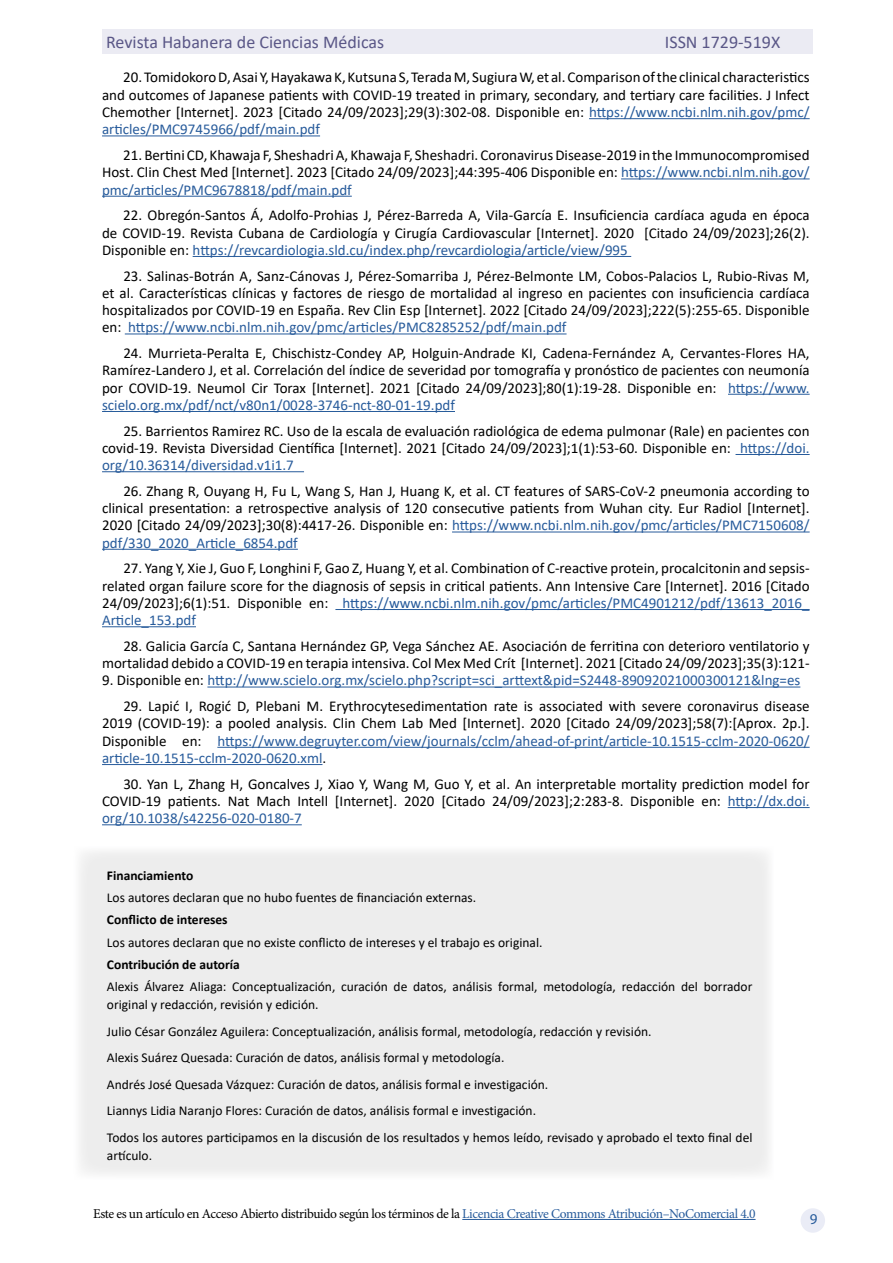
<style>
.page{position:relative;width:893px;height:1263px;background:#fff}
.page>*{position:absolute;margin:0;border:0;box-sizing:border-box;transform-origin:0 0}
.t1{font:18px "Calibri";color:#5a5787}
.t2{font:15px/17.2px "Calibri";color:#000;text-align:justify}
.t3{font:15px "Calibri";color:#275b9b}
.t4{font:15px "Myriad Pro";color:#275b9b}
.t5{font:13.5px/26.5px "Calibri";color:#000}
.t6{font:13.5px "Minion Pro";letter-spacing:-.03em;color:#000}
.t7{font:700 13.5px "Calibri";color:#000}
.s1{color:#275b9b}
.s2{color:#000}
</style>
<div class="page">
<div style="left:102px;top:30px;width:711px;height:24px;background:#ebebf3"></div>
<hr style="left:462px;top:1219px;width:294px;height:1px;background:#275b9b">
<div style="left:801px;top:1208px;width:24px;height:25px;background:#eaecf6;border-radius:50%"></div>
<hr style="left:589px;top:118px;width:221px;height:1px;background:#275b9b">
<hr style="left:102px;top:135px;width:218px;height:1px;background:#275b9b">
<hr style="left:621px;top:178px;width:189px;height:1px;background:#275b9b">
<hr style="left:102px;top:196px;width:250px;height:1px;background:#275b9b">
<hr style="left:193px;top:256px;width:438px;height:1px;background:#275b9b">
<hr style="left:125px;top:333px;width:442px;height:1px;background:#275b9b">
<hr style="left:728px;top:394px;width:82px;height:1px;background:#275b9b">
<hr style="left:102px;top:411px;width:353px;height:1px;background:#275b9b">
<hr style="left:735px;top:454px;width:75px;height:1px;background:#275b9b">
<hr style="left:102px;top:471px;width:202px;height:1px;background:#275b9b">
<hr style="left:452px;top:531px;width:358px;height:1px;background:#275b9b">
<hr style="left:102px;top:549px;width:196px;height:1px;background:#275b9b">
<hr style="left:335px;top:609px;width:475px;height:1px;background:#275b9b">
<hr style="left:102px;top:626px;width:94px;height:1px;background:#275b9b">
<hr style="left:207px;top:686px;width:593px;height:1px;background:#275b9b">
<hr style="left:217px;top:747px;width:593px;height:1px;background:#275b9b">
<hr style="left:102px;top:764px;width:220px;height:1px;background:#275b9b">
<hr style="left:728px;top:807px;width:82px;height:1px;background:#275b9b">
<hr style="left:102px;top:824px;width:200px;height:1px;background:#275b9b">
<div style="left:80px;top:852px;width:689px;height:322px;background:#ededed"></div>
<p class="t1" style="left:106px;top:29px;width:280px">Revista Habanera de Ciencias Médicas</p>
<p class="t1" style="left:665px;top:29px;width:117px">ISSN 1729-519X</p>
<p class="t2" style="left:102px;top:68px;width:709px;text-indent:21px">20. Tomidokoro D, Asai Y, Hayakawa K, Kutsuna S, Terada M, Sugiura W, et al. Comparison of the clinical characteristics and outcomes of Japanese patients with COVID-19 treated in primary, secondary, and tertiary care facilities. J Infect Chemother [Internet]. 2023 [Citado 24/09/2023];29(3):302-08. Disponible en: <span class="s1">https://www.ncbi.nlm.nih.gov/pmc/ articles/PMC9745966/pdf/main.pdf</span></p>
<p class="t2" style="left:102px;top:146px;width:709px;text-indent:21px">21. Bertini CD, Khawaja F, Sheshadri A, Khawaja F, Sheshadri. Coronavirus Disease-2019 in the Immunocompromised Host. Clin Chest Med [Internet]. 2023 [Citado 24/09/2023];44:395-406 Disponible en: <span class="s1">https://www.ncbi.nlm.nih.gov/ pmc/articles/PMC9678818/pdf/main.pdf</span></p>
<p class="t2" style="left:102px;top:206px;width:709px;text-indent:21px">22. Obregón-Santos Á, Adolfo-Prohias J, Pérez-Barreda A, Vila-García E. Insuficiencia cardíaca aguda en época de COVID-19. Revista Cubana de Cardiología y Cirugía Cardiovascular [Internet]. 2020 [Citado 24/09/2023];26(2).<br>Disponible en: <span class="s1">https://revcardiologia.sld.cu/index.php/revcardiologia/article/view/995</span></p>
<p class="t2" style="left:102px;top:267px;width:709px;text-indent:21px">23. Salinas-Botrán A, Sanz-Cánovas J, Pérez-Somarriba J, Pérez-Belmonte LM, Cobos-Palacios L, Rubio-Rivas M, et al. Características clínicas y factores de riesgo de mortalidad al ingreso en pacientes con insuficiencia cardíaca hospitalizados por COVID-19 en España. Rev Clin Esp [Internet]. 2022 [Citado 24/09/2023];222(5):255-65. Disponible en: <span class="s1">https://www.ncbi.nlm.nih.gov/pmc/articles/PMC8285252/pdf/main.pdf</span></p>
<p class="t2" style="left:102px;top:344px;width:709px;text-indent:21px">24. Murrieta-Peralta E, Chischistz-Condey AP, Holguin-Andrade KI, Cadena-Fernández A, Cervantes-Flores HA, Ramírez-Landero J, et al. Correlación del índice de severidad por tomografía y pronóstico de pacientes con neumonía por COVID-19. Neumol Cir Torax [Internet]. 2021 [Citado 24/09/2023];80(1):19-28. Disponible en: <span class="s1">https://www. scielo.org.mx/pdf/nct/v80n1/0028-3746-nct-80-01-19.pdf</span></p>
<p class="t2" style="left:102px;top:422px;width:709px;text-indent:21px">25. Barrientos Ramirez RC. Uso de la escala de evaluación radiológica de edema pulmonar (Rale) en pacientes con covid-19. Revista Diversidad Científica [Internet]. 2021 [Citado 24/09/2023];1(1):53-60. Disponible en: <span class="s1">https://doi. org/10.36314/diversidad.v1i1.7</span></p>
<p class="t2" style="left:102px;top:482px;width:709px;text-indent:21px">26. Zhang R, Ouyang H, Fu L, Wang S, Han J, Huang K, et al. CT features of SARS-CoV-2 pneumonia according to clinical presentation: a retrospective analysis of 120 consecutive patients from Wuhan city. Eur Radiol [Internet].<br>2020 [Citado 24/09/2023];30(8):4417-26. Disponible en: <span class="s1">https://www.ncbi.nlm.nih.gov/pmc/articles/PMC7150608/ pdf/330_2020_Article_6854.pdf</span></p>
<p class="t2" style="left:102px;top:559px;width:709px;text-indent:21px">27. Yang Y, Xie J, Guo F, Longhini F, Gao Z, Huang Y, et al. Combination of C-reactive protein, procalcitonin and sepsis&shy;related organ failure score for the diagnosis of sepsis in critical patients. Ann Intensive Care [Internet]. 2016 [Citado 24/09/2023];6(1):51. Disponible en: <span class="s1">https://www.ncbi.nlm.nih.gov/pmc/articles/PMC4901212/pdf/13613_2016_ Article_153.pdf</span></p>
<p class="t2" style="left:102px;top:637px;width:709px;text-align:right">28. Galicia García C, Santana Hernández GP, Vega Sánchez AE. Asociación de ferritina con deterioro ventilatorio y mortalidad debido a COVID-19 en terapia intensiva. Col Mex Med Crít [Internet]. 2021 [Citado 24/09/2023];35(3):121-</p>
<p class="t3" style="left:102px;top:670px;width:700px"><span class="s2">9. Disponible en:</span> http://www.scielo.org.mx/scielo.php?script=sci_arttext&amp;pid=S2448-89092021000300121&amp;lng=es</p>
<p class="t2" style="left:102px;top:697px;width:709px;text-indent:21px">29. Lapić I, Rogić D, Plebani M. Erythrocytesedimentation rate is associated with severe coronavirus disease 2019 (COVID-19): a pooled analysis. Clin Chem Lab Med [Internet]. 2020 [Citado 24/09/2023];58(7):[Aprox. 2p.].<br>Disponible en: <span class="s1">https://www.degruyter.com/view/journals/cclm/ahead-of-print/article-10.1515-cclm-2020-0620/ article-10.1515-cclm-2020-0620.xml</span>.</p>
<p class="t2" style="left:102px;top:775px;width:709px;text-indent:21px">30. Yan L, Zhang H, Goncalves J, Xiao Y, Wang M, Guo Y, et al. An interpretable mortality prediction model for COVID-19 patients. Nat Mach Intell [Internet]. 2020 [Citado 24/09/2023];2:283-8. Disponible en: <span class="s1">http://dx.doi. org/10.1038/s42256-020-0180-7</span></p>
<p class="t7" style="left:107px;top:866px;width:88px">Financiamiento</p>
<p class="t5" style="left:107px;top:884px;width:371px">Los autores declaran que no hubo fuentes de financiación externas.</p>
<p class="t7" style="left:107px;top:910px;width:122px">Conflicto de intereses</p>
<p class="t5" style="left:107px;top:928px;width:437px">Los autores declaran que no existe conflicto de intereses y el trabajo es original.</p>
<p class="t7" style="left:107px;top:955px;width:134px">Contribución de autoría</p>
<p class="t5" style="left:107px;top:977px;width:647px;line-height:18px">Alexis Álvarez Aliaga: Conceptualización, curación de datos, análisis formal, metodología, redacción del borrador original y redacción, revisión y edición.</p>
<p class="t5" style="left:107px;top:1017px;width:647px">Julio César González Aguilera: Conceptualización, análisis formal, metodología, redacción y revisión.<br>Alexis Suárez Quesada: Curación de datos, análisis formal y metodología.<br>Andrés José Quesada Vázquez: Curación de datos, análisis formal e investigación.<br>Liannys Lidia Naranjo Flores: Curación de datos, análisis formal e investigación.<br>Todos los autores participamos en la discusión de los resultados y hemos leído, revisado y aprobado el texto final del</p>
<p class="t5" style="left:107px;top:1141px;width:47px">artículo.</p>
<p class="t6" style="left:93px;top:1205px;width:664px">Este es un artículo en Acceso Abierto distribuido según los términos de la <span class="s1">Licencia Creative Commons Atribución–NoComercial 4.0</span></p>
<p class="t4" style="left:810px;top:1210px;width:9px">9</p>
</div>
